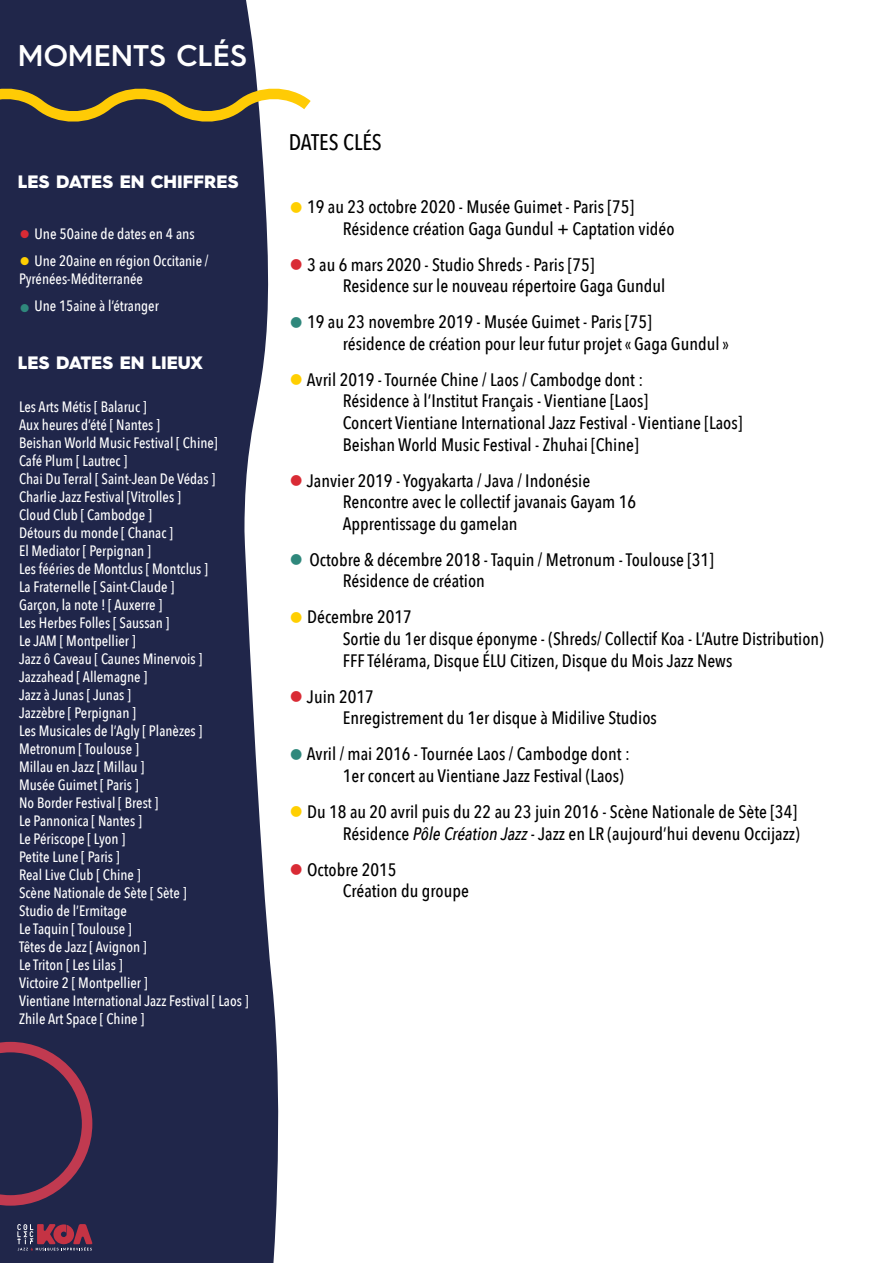
<style>
.page{position:relative;width:893px;height:1263px;background:#fff}
.page>*{position:absolute;margin:0;border:0;box-sizing:border-box;transform-origin:0 0}
.t1{font:600 30px "Hurme Geometric Sans 4";color:#fff}
.t2{font:500 22.5px "Avenir Next Condensed";color:#000}
.t3{font:500 18px/21.6px "Avenir Next Condensed";color:#000}
.t4{font:900 18px "Hurme Geometric Sans 4";color:#fff}
.t5{font:500 15px/18px "Avenir Next Condensed";color:#fff}
.s1{font-size:22.5px;color:#d92b35}
.s2{font-size:22.5px;color:#ffcf01}
.s3{font-size:22.5px;color:#2f887c}
.s4{font-size:30px;color:#ffcf01}
.s5{font-size:30px;color:#d92b35}
.s6{font-size:30px;color:#2f887c}
.s7{font-style:italic}
</style>
<div class="page">
<svg style="left:217px;top:0;width:62px;height:1263px;fill:#20264a"></svg>
<div style="left:0;top:0;width:217px;height:1263px;background:#20264a"></div>
<svg style="left:0;top:75px;width:311px;height:60px"></svg>
<svg style="left:17px;top:1224px;width:76px;height:27px"></svg>
<svg style="left:0;top:1042px;width:92px;height:164px"></svg>
<h1 class="t1" style="left:18px;top:34px;width:231px">MOMENTS CLÉS</h1>
<p class="t4" style="left:18px;top:169px;width:222px">LES DATES EN CHIFFRES</p>
<p class="t5" style="left:19px;top:225px;width:177px"><span class="s1">•</span> Une 50aine de dates en 4 ans</p>
<p class="t5" style="left:19px;top:252px;width:191px"><span class="s2">•</span> Une 20aine en région Occitanie /<br>Pyrénées-Méditerranée</p>
<p class="t5" style="left:19px;top:297px;width:141px"><span class="s3">•</span> Une 15aine à l’étranger</p>
<p class="t4" style="left:18px;top:350px;width:187px">LES DATES EN LIEUX</p>
<p class="t5" style="left:19px;top:398px;width:231px">Les Arts Métis [ Balaruc ]<br>Aux heures d’été [ Nantes ]<br>Beishan World Music Festival [ Chine]<br>Café Plum [ Lautrec ]<br>Chai Du Terral [ Saint-Jean De Védas ]<br>Charlie Jazz Festival [Vitrolles ]<br>Cloud Club [ Cambodge ]<br>Détours du monde [ Chanac ]<br>El Mediator [ Perpignan ]<br>Les fééries de Montclus [ Montclus ]<br>La Fraternelle [ Saint-Claude ]<br>Garçon, la note ! [ Auxerre ]<br>Les Herbes Folles [ Saussan ]<br>Le JAM [ Montpellier ]<br>Jazz ô Caveau [ Caunes Minervois ]<br>Jazzahead [ Allemagne ]<br>Jazz à Junas [ Junas ]<br>Jazzèbre [ Perpignan ]<br>Les Musicales de l’Agly [ Planèzes ]<br>Metronum [ Toulouse ]<br>Millau en Jazz [ Millau ]<br>Musée Guimet [ Paris ]<br>No Border Festival [ Brest ]<br>Le Pannonica [ Nantes ]<br>Le Périscope [ Lyon ]<br>Petite Lune [ Paris ]<br>Real Live Club [ Chine ]<br>Scène Nationale de Sète [ Sète ]<br>Studio de l’Ermitage<br>Le Taquin [ Toulouse ]<br>Têtes de Jazz [ Avignon ]<br>Le Triton [ Les Lilas ]<br>Victoire 2 [ Montpellier ]<br>Vientiane International Jazz Festival [ Laos ]<br>Zhile Art Space [ Chine ]</p>
<p class="t2" style="left:289px;top:129px;width:95px">DATES CLÉS</p>
<p class="t3" style="left:343px;top:196px;width:333px;text-indent:-54px"><span class="s4">•</span> 19 au 23 octobre 2020 - Musée Guimet - Paris [75]<br>Résidence création Gaga Gundul + Captation vidéo</p>
<p class="t3" style="left:343px;top:253px;width:324px;text-indent:-54px"><span class="s5">•</span> 3 au 6 mars 2020 - Studio Shreds - Paris [75]<br>Residence sur le nouveau répertoire Gaga Gundul</p>
<p class="t3" style="left:343px;top:311px;width:388px;text-indent:-54px"><span class="s6">•</span> 19 au 23 novembre 2019 - Musée Guimet - Paris [75]<br>résidence de création pour leur futur projet « Gaga Gundul »</p>
<p class="t3" style="left:343px;top:369px;width:401px;text-indent:-54px"><span class="s4">•</span> Avril 2019 - Tournée Chine / Laos / Cambodge dont :<br>Résidence à l’Institut Français - Vientiane [Laos]<br>Concert Vientiane International Jazz Festival - Vientiane [Laos] Beishan World Music Festival - Zhuhai [Chine]</p>
<p class="t3" style="left:343px;top:469px;width:295px;text-indent:-54px"><span class="s5">•</span> Janvier 2019 - Yogyakarta / Java / Indonésie<br>Rencontre avec le collectif javanais Gayam 16<br>Apprentissage du gamelan</p>
<p class="t3" style="left:343px;top:549px;width:373px;text-indent:-54px"><span class="s6">•</span> Octobre &amp; décembre 2018 - Taquin / Metronum - Toulouse [31]<br>Résidence de création</p>
<p class="t3" style="left:343px;top:606px;width:482px;text-indent:-54px"><span class="s4">•</span> Décembre 2017<br>Sortie du 1er disque éponyme - (Shreds/ Collectif Koa - L’Autre Distribution)<br>FFF Télérama, Disque ÉLU Citizen, Disque du Mois Jazz News</p>
<p class="t3" style="left:343px;top:685px;width:316px;text-indent:-54px"><span class="s5">•</span> Juin 2017<br>Enregistrement du 1er disque à Midilive Studios</p>
<p class="t3" style="left:343px;top:743px;width:289px;text-indent:-54px"><span class="s6">•</span> Avril / mai 2016 - Tournée Laos / Cambodge dont :<br>1er concert au Vientiane Jazz Festival (Laos)</p>
<p class="t3" style="left:289px;top:801px;width:513px;text-align:right"><span class="s4">•</span> Du 18 au 20 avril puis du 22 au 23 juin 2016 - Scène Nationale de Sète [34]<br>Résidence <span class="s7">Pôle Création Jazz</span> - Jazz en LR (aujourd’hui devenu Occijazz)</p>
<p class="t3" style="left:343px;top:858px;width:128px;text-indent:-54px"><span class="s5">•</span> Octobre 2015<br>Création du groupe</p>
</div>
